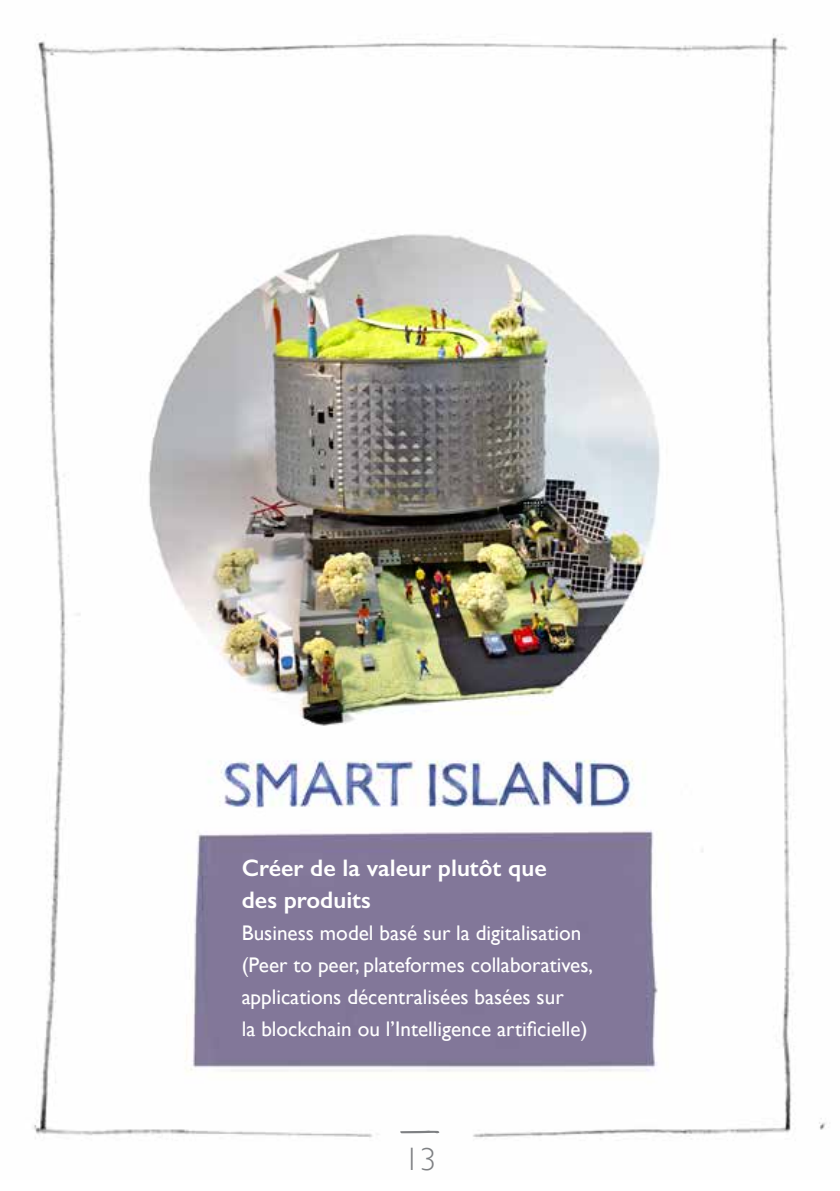
<style>
.page{position:relative;width:840px;height:1191px;background:#fff}
.page>*{position:absolute;margin:0;border:0;box-sizing:border-box;transform-origin:0 0}
.t1{font:300 32.4px "Gill Sans";color:#7e8083}
.t2{font:600 24px/32px "Gill Sans";color:#fff}
.t3{font:21.2px/32px "Gill Sans";color:#fff}
</style>
<div class="page">
<img style="left:33px;top:34px;width:793px;height:1105px">
<svg style="left:400px;top:1130px;width:39px;height:3px"></svg>
<p class="t2" style="left:242px;top:851px;width:306px">Créer de la valeur plutôt que des produits</p>
<p class="t3" style="left:242px;top:916px;width:353px">Business model basé sur la digitalisation (Peer to peer, plateformes collaboratives, applications décentralisées basées sur<br>la blockchain ou l’Intelligence artificielle)</p>
<h1 class="t1" style="left:403px;top:1133px;width:34px">13</h1>
</div>
